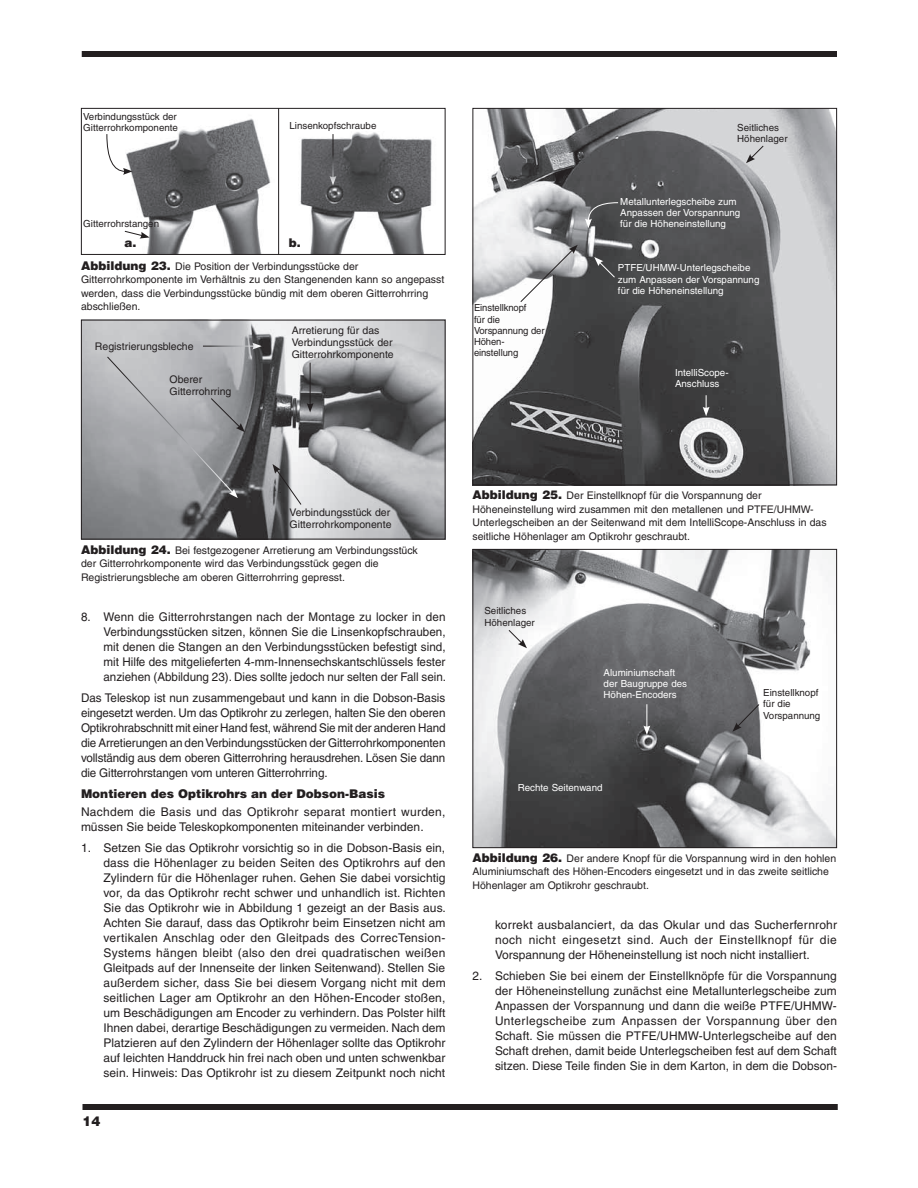
<style>
.page{position:relative;width:918px;height:1188px;background:#fff}
.page>*{position:absolute;margin:0;border:0;box-sizing:border-box;transform-origin:0 0}
.t1{font:900 13.5px "Helvetica";color:#231f20}
.t2{font:12px/15px "Helvetica";color:#231f20;text-align:justify}
.t3{font:900 12px "Helvetica";color:#231f20}
.t4{font:10.5px/13.5px "Helvetica";color:#231f20}
.t5{font:9.75px/11.2px "Helvetica";color:#fff}
.t6{font:9.75px/11.2px "Helvetica";color:#231f20}
.s1{font-weight:900;font-size:12px}
</style>
<div class="page">
<div style="left:82px;top:51px;width:755px;height:6px;background:#231f20"></div>
<div style="left:82px;top:1104px;width:756px;height:6px;background:#231f20"></div>
<img style="left:131px;top:118px;width:140px;height:135px">
<img style="left:277px;top:108px;width:169px;height:147px">
<img style="left:83px;top:322px;width:361px;height:215px">
<div style="left:81px;top:320px;width:365px;height:219px;border:1px solid #231f20"></div>
<img style="left:474px;top:110px;width:361px;height:373px">
<div style="left:472px;top:108px;width:365px;height:377px;border:1px solid #231f20"></div>
<img style="left:474px;top:551px;width:361px;height:295px">
<div style="left:472px;top:549px;width:365px;height:299px;border:1px solid #231f20"></div>
<svg style="left:124px;top:230px;width:26px;height:9px"></svg>
<svg style="left:106px;top:133px;width:27px;height:42px"></svg>
<hr style="left:310px;top:363px;width:1px;height:42px;background:#231f20">
<svg style="left:307px;top:403px;width:7px;height:10px"></svg>
<svg style="left:273px;top:464px;width:29px;height:42px"></svg>
<hr style="left:203px;top:346px;width:52px;height:1px;background:#fff">
<svg style="left:252px;top:343px;width:10px;height:7px"></svg>
<svg style="left:106px;top:356px;width:139px;height:142px;background:#a1a2a5"></svg>
<svg style="left:520px;top:245px;width:58px;height:58px"></svg>
<svg style="left:585px;top:202px;width:34px;height:26px"></svg>
<svg style="left:594px;top:257px;width:22px;height:21px"></svg>
<svg style="left:703px;top:395px;width:7px;height:21px"></svg>
<svg style="left:746px;top:145px;width:18px;height:18px"></svg>
<svg style="left:508px;top:629px;width:19px;height:19px"></svg>
<svg style="left:732px;top:703px;width:28px;height:29px"></svg>
<svg style="left:643px;top:704px;width:7px;height:31px"></svg>
<hr style="left:278px;top:108px;width:1px;height:147px;background:#231f20">
<hr style="left:333px;top:134px;width:1px;height:44px;background:#fff">
<svg style="left:330px;top:176px;width:6px;height:9px"></svg>
<p class="t6" style="left:83px;top:111px;width:96px">Verbindungsstück der<br>Gitterrohrkomponente</p>
<p class="t6" style="left:290px;top:120px;width:88px">Linsenkopfschraube</p>
<p class="t6" style="left:83px;top:218px;width:77px">Gitterrohrstangen</p>
<p class="t3" style="left:124px;top:234px;width:13px">a.</p>
<p class="t3" style="left:289px;top:234px;width:13px">b.</p>
<p class="t4" style="left:81px;top:259px;width:365px"><span class="s1">Abbildung 23.</span> Die Position der Verbindungsstücke der Gitterrohrkomponente im Verhältnis zu den Stangenenden kann so angepasst werden, dass die Verbindungsstücke bündig mit dem oberen Gitterrohrring abschließen.</p>
<p class="t4" style="left:95px;top:340px;width:100px">Registrierungsbleche</p>
<p class="t4" style="left:170px;top:373px;width:64px;line-height:12px">Oberer<br>Gitterrohrring</p>
<p class="t4" style="left:292px;top:324px;width:104px;line-height:12px">Arretierung für das<br>Verbindungsstück der<br>Gitterrohrkomponente</p>
<p class="t6" style="left:474px;top:302px;width:72px">Einstellknopf<br>für die<br>Vorspannung der<br>Höhen&shy;einstellung</p>
<p class="t6" style="left:737px;top:121px;width:52px">Seitliches<br>Höhenlager</p>
<p class="t5" style="left:620px;top:196px;width:122px">Metallunterlegscheibe zum<br>Anpassen der Vorspannung für die Höheneinstellung</p>
<p class="t5" style="left:618px;top:262px;width:143px">PTFE/UHMW-Unterlegscheibe zum Anpassen der Vorspannung für die Höheneinstellung</p>
<p class="t5" style="left:675px;top:367px;width:55px">IntelliScope-<br>Anschluss</p>
<p class="t4" style="left:290px;top:506px;width:104px;line-height:12px">Verbindungsstück der<br>Gitterrohrkomponente</p>
<p class="t4" style="left:81px;top:543px;width:338px"><span class="s1">Abbildung 24.</span> Bei festgezogener Arretierung am Verbindungsstück der Gitterrohrkomponente wird das Verbindungsstück gegen die<br>Registrierungsbleche am oberen Gitterrohrring gepresst.</p>
<p class="t2" style="left:104px;top:609px;width:344px;text-indent:-23px">8. Wenn die Gitterrohrstangen nach der Montage zu locker in den Verbindungsstücken sitzen, können Sie die Linsenkopfschrauben, mit denen die Stangen an den Verbindungsstücken befestigt sind, mit Hilfe des mitgelieferten 4-mm-Innensechskantschlüssels fester anziehen (Abbildung 23). Dies sollte jedoch nur selten der Fall sein.</p>
<p class="t2" style="left:81px;top:690px;width:366px">Das Teleskop ist nun zusammengebaut und kann in die Dobson-Basis eingesetzt werden. Um das Optikrohr zu zerlegen, halten Sie den oberen Optikrohrabschnitt mit einer Hand fest, während Sie mit der anderen Hand die Arretierungen an den Verbindungsstücken der Gitterrohrkomponenten vollständig aus dem oberen Gitterrohring herausdrehen. Lösen Sie dann die Gitterrohrstangen vom unteren Gitterrohrring.</p>
<p class="t3" style="left:81px;top:786px;width:306px">Montieren des Optikrohrs an der Dobson-Basis</p>
<p class="t2" style="left:81px;top:805px;width:366px">Nachdem die Basis und das Optikrohr separat montiert wurden, müssen Sie beide Teleskopkomponenten miteinander verbinden.</p>
<p class="t2" style="left:104px;top:841px;width:344px;text-indent:-22px">1. Setzen Sie das Optikrohr vorsichtig so in die Dobson-Basis ein, dass die Höhenlager zu beiden Seiten des Optikrohrs auf den Zylindern für die Höhenlager ruhen. Gehen Sie dabei vorsichtig vor, da das Optikrohr recht schwer und unhandlich ist. Richten Sie das Optikrohr wie in Abbildung 1 gezeigt an der Basis aus.<br>Achten Sie darauf, dass das Optikrohr beim Einsetzen nicht am vertikalen Anschlag oder den Gleitpads des CorrecTension-Systems hängen bleibt (also den drei quadratischen weißen Gleitpads auf der Innenseite der linken Seitenwand). Stellen Sie außerdem sicher, dass Sie bei diesem Vorgang nicht mit dem seitlichen Lager am Optikrohr an den Höhen-Encoder stoßen, um Beschädigungen am Encoder zu verhindern. Das Polster hilft Ihnen dabei, derartige Beschädigungen zu vermeiden. Nach dem Platzieren auf den Zylindern der Höhenlager sollte das Optikrohr auf leichten Handdruck hin frei nach oben und unten schwenkbar sein. Hinweis: Das Optikrohr ist zu diesem Zeitpunkt noch nicht</p>
<p class="t1" style="left:82px;top:1112px;width:20px">14</p>
<p class="t4" style="left:472px;top:489px;width:356px"><span class="s1">Abbildung 25.</span> Der Einstellknopf für die Vorspannung der Höheneinstellung wird zusammen mit den metallenen und PTFE/UHMW-Unterlegscheiben an der Seitenwand mit dem IntelliScope-Anschluss in das seitliche Höhenlager am Optikrohr geschraubt.</p>
<p class="t6" style="left:484px;top:605px;width:52px">Seitliches<br>Höhenlager</p>
<p class="t5" style="left:604px;top:667px;width:85px">Aluminiumschaft der Baugruppe des<br>Höhen-Encoders</p>
<p class="t5" style="left:518px;top:782px;width:86px">Rechte Seitenwand</p>
<p class="t6" style="left:763px;top:687px;width:59px">Einstellknopf für die<br>Vorspannung</p>
<p class="t4" style="left:472px;top:851px;width:365px"><span class="s1">Abbildung 26.</span> Der andere Knopf für die Vorspannung wird in den hohlen<br>Aluminiumschaft des Höhen-Encoders eingesetzt und in das zweite seitliche<br>Höhenlager am Optikrohr geschraubt.</p>
<p class="t2" style="left:495px;top:917px;width:344px">korrekt ausbalanciert, da das Okular und das Sucherfernrohr noch nicht eingesetzt sind. Auch der Einstellknopf für die Vorspannung der Höheneinstellung ist noch nicht installiert.</p>
<p class="t2" style="left:495px;top:968px;width:344px;text-indent:-23px">2. Schieben Sie bei einem der Einstellknöpfe für die Vorspannung der Höheneinstellung zunächst eine Metallunterlegscheibe zum Anpassen der Vorspannung und dann die weiße PTFE/UHMW-Unterlegscheibe zum Anpassen der Vorspannung über den Schaft. Sie müssen die PTFE/UHMW-Unterlegscheibe auf den Schaft drehen, damit beide Unterlegscheiben fest auf dem Schaft sitzen. Diese Teile finden Sie in dem Karton, in dem die Dobson-</p>
</div>
